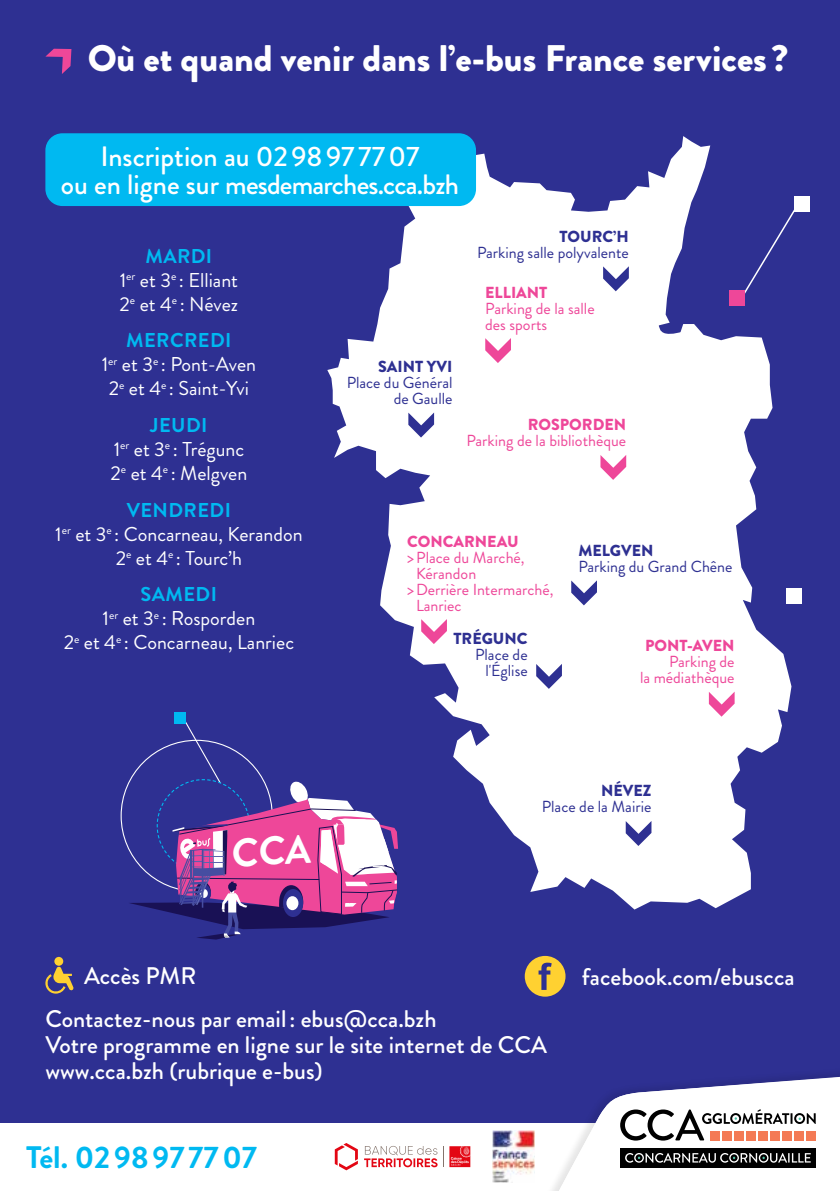
<style>
.page{position:relative;width:840px;height:1191px;background:#fff}
.page>*{position:absolute;margin:0;border:0;box-sizing:border-box;transform-origin:0 0}
.t1{font:900 37px "Brandon Grotesque";color:#fff}
.t2{font:700 31px "Brandon Grotesque";color:#00b9f1}
.t3{font:500 28px/28px "Brandon Grotesque";color:#fff;text-align:center}
.t4{font:500 24px/43px "Brandon Grotesque";color:#fff}
.t5{font:20px/24px "Brandon Grotesque";color:#fff;text-align:center}
.t6{font:16px/16px "Brandon Grotesque";color:#ee4799}
.t7{font:16px/16px "Brandon Grotesque";color:#2e3092;text-align:right}
.t8{font:900 16px "Brandon Grotesque";color:#ee4799}
.t9{font:900 16px "Brandon Grotesque";color:#2e3092}
.s1{font-weight:700;color:#00b9f1}
</style>
<div class="page">
<div style="left:0;top:0;width:839px;height:1122px;background:#2e3092"></div>
<div style="left:524px;top:956px;width:41px;height:40px;background:#ffd131;border-radius:50%"></div>
<svg style="left:538px;top:962px;width:13px;height:28px"></svg>
<svg style="left:45px;top:49px;width:26px;height:25px"></svg>
<svg style="left:327px;top:136px;width:464px;height:773px;fill:#fff"></svg>
<svg style="left:408px;top:412px;width:26px;height:25px"></svg>
<svg style="left:602px;top:266px;width:26px;height:25px"></svg>
<svg style="left:485px;top:338px;width:25px;height:25px"></svg>
<svg style="left:600px;top:455px;width:26px;height:25px"></svg>
<svg style="left:421px;top:619px;width:25px;height:25px"></svg>
<svg style="left:708px;top:691px;width:26px;height:25px"></svg>
<svg style="left:625px;top:821px;width:26px;height:25px"></svg>
<svg style="left:571px;top:580px;width:25px;height:25px"></svg>
<svg style="left:741px;top:206px;width:54px;height:89px"></svg>
<div style="left:729px;top:290px;width:15px;height:15px;background:#ee4799"></div>
<div style="left:794px;top:196px;width:15px;height:16px;background:#fff"></div>
<div style="left:785px;top:588px;width:16px;height:15px;background:#fff"></div>
<svg style="left:536px;top:664px;width:25px;height:25px"></svg>
<svg style="left:45px;top:966px;width:29px;height:27px"></svg>
<div style="left:54px;top:957px;width:9px;height:8px;background:#ffd131;border-radius:50%"></div>
<div style="left:174px;top:712px;width:12px;height:11px;background:#00b9f1"></div>
<div style="left:45px;top:133px;width:431px;height:73px;background:#00b9f1;border-radius:17px"></div>
<div style="left:533px;top:1066px;width:306px;height:125px;background:#000;opacity:.1"></div>
<svg style="left:543px;top:1074px;width:296px;height:117px"></svg>
<img style="left:492px;top:1130px;width:42px;height:52px">
<svg style="left:364px;top:1145px;width:73px;height:22px"></svg>
<svg style="left:334px;top:1143px;width:23px;height:27px"></svg>
<svg style="left:443px;top:1146px;width:27px;height:21px"></svg>
<svg style="left:128px;top:718px;width:270px;height:221px"></svg>
<h1 class="t1" style="left:88px;top:32px;width:701px">Où et quand venir dans l’e-bus France services ?</h1>
<h3 class="t3" style="left:61px;top:143px;width:399px">Inscription au 029897 7707<br>ou en ligne sur mesdemarches.cca.bzh</h3>
<p class="t5" style="left:119px;top:244px;width:120px"><span class="s1">MARDI<br></span>1<sup>er</sup> et 3<sup>e</sup> : Elliant<br>2<sup>e</sup> et 4<sup>e</sup> : Névez</p>
<p class="t5" style="left:102px;top:329px;width:156px"><span class="s1">MERCREDI<br></span>1<sup>er</sup> et 3<sup>e</sup> : Pont-Aven<br>2<sup>e</sup> et 4<sup>e</sup> : Saint-Yvi</p>
<p class="t5" style="left:110px;top:413px;width:138px"><span class="s1">JEUDI<br></span>1<sup>er</sup> et 3<sup>e</sup> : Trégunc<br>2<sup>e</sup> et 4<sup>e</sup> : Melgven</p>
<p class="t5" style="left:55px;top:498px;width:249px"><span class="s1">VENDREDI<br></span>1<sup>er</sup> et 3<sup>e</sup> : Concarneau, Kerandon<br>2<sup>e</sup> et 4<sup>e</sup> : Tourc’h</p>
<p class="t5" style="left:64px;top:582px;width:232px"><span class="s1">SAMEDI<br></span>1<sup>er</sup> et 3<sup>e</sup> : Rosporden<br>2<sup>e</sup> et 4<sup>e</sup> : Concarneau, Lanriec</p>
<p class="t9" style="left:559px;top:225px;width:71px">TOURC’H</p>
<p class="t7" style="left:477px;top:244px;width:153px">Parking salle polyvalente</p>
<p class="t9" style="left:378px;top:355px;width:76px">SAINT YVI</p>
<p class="t7" style="left:346px;top:375px;width:107px">Place du Général de Gaulle</p>
<p class="t8" style="left:485px;top:281px;width:64px">ELLIANT</p>
<p class="t6" style="left:485px;top:300px;width:111px">Parking de la salle des sports</p>
<p class="t8" style="left:527px;top:413px;width:100px">ROSPORDEN</p>
<p class="t6" style="left:466px;top:433px;width:161px">Parking de la bibliothèque</p>
<p class="t8" style="left:407px;top:530px;width:113px">CONCARNEAU</p>
<p class="t6" style="left:407px;top:550px;width:119px">&gt; Place du Marché,</p>
<p class="t6" style="left:416px;top:566px;width:62px">Kérandon</p>
<p class="t6" style="left:407px;top:582px;width:148px">&gt; Derrière Intermarché,</p>
<p class="t6" style="left:416px;top:598px;width:47px">Lanriec</p>
<p class="t9" style="left:453px;top:627px;width:76px">TRÉGUNC</p>
<p class="t7" style="left:475px;top:647px;width:54px">Place de l'Église</p>
<p class="t9" style="left:578px;top:539px;width:77px">MELGVEN</p>
<p class="t7" style="left:578px;top:559px;width:156px">Parking du Grand Chêne</p>
<p class="t8" style="left:644px;top:634px;width:91px">PONT-AVEN</p>
<p class="t6" style="left:639px;top:654px;width:96px;text-align:right">Parking de<br>la médiathèque</p>
<p class="t9" style="left:600px;top:779px;width:52px">NÉVEZ</p>
<p class="t7" style="left:541px;top:799px;width:111px">Place de la Mairie</p>
<p class="t4" style="left:45px;top:954px;width:392px;text-indent:39px">Accès PMR<br>Contactez-nous par email : ebus@cca.bzh</p>
<p class="t4" style="left:45px;top:1031px;width:503px;line-height:26px">Votre programme en ligne sur le site internet de CCA www.cca.bzh (rubrique e-bus)</p>
<h2 class="t2" style="left:26px;top:1135px;width:232px">Tél. 029897 7707</h2>
<p class="t4" style="left:581px;top:955px;width:214px">facebook.com/ebuscca</p>
</div>
